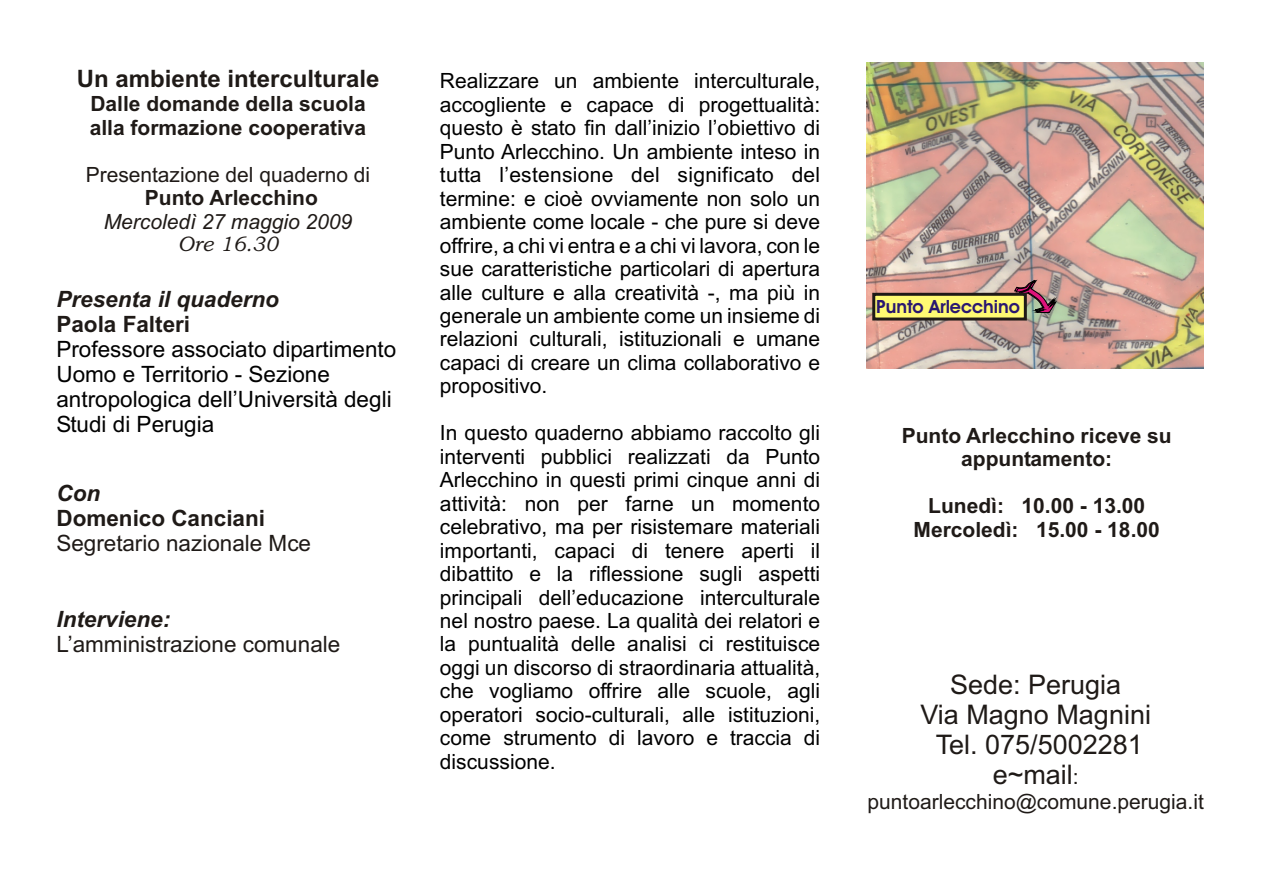
<style>
.page{position:relative;width:1263px;height:894px;background:#fff}
.page>*{position:absolute;margin:0;border:0;box-sizing:border-box;transform-origin:0 0}
.t1{font:27px/30.2px "Arial";color:#1f1a17;text-align:center}
.t2{font:700 24px "Arial";color:#1f1a17}
.t3{font:22.5px/25.2px "Arial";color:#000}
.t4{font:22.5px "Arial";color:#1f1a17}
.t5{font:italic 700 22.5px "Arial";color:#1f1a17}
.t6{font:700 22.5px "Arial";color:#1f1a17}
.t7{font:21px/23.4px "Arial";color:#000;text-align:justify}
.t8{font:700 21px/23.4px "Arial";color:#1f1a17;text-align:center}
.t9{font:21px "Arial";color:#1f1a17}
.t10{font:italic 21px "Arial";color:#1f1a17}
.t11{font:italic 21px "Bookman Old Style";color:#1f1a17}
.t12{font:700 18.3px "Avant Garde Bk BT";color:#291770}
.s1{font-size:21px}
</style>
<div class="page">
<img style="left:867px;top:62px;width:337px;height:306px">
<svg style="left:1014px;top:273px;width:44px;height:40px"></svg>
<div style="left:872px;top:293px;width:155px;height:28px;background:#fffa73;border:3px solid #1f1a17"></div>
<p class="t2" style="left:77px;top:70px;width:304px">Un ambiente interculturale</p>
<p class="t8" style="left:90px;top:94px;width:278px;text-align:left">Dalle domande della scuola alla formazione cooperativa</p>
<p class="t9" style="left:86px;top:166px;width:286px">Presentazione del quaderno di</p>
<p class="t8" style="left:145px;top:188px;width:175px">Punto Arlecchino</p>
<p class="t10" style="left:104px;top:213px;width:250px">Mercoledì 27 maggio 2009</p>
<p class="t11" style="left:178px;top:236px;width:102px">Ore 16.30</p>
<p class="t5" style="left:56px;top:290px;width:224px">Presenta il quaderno</p>
<p class="t6" style="left:56px;top:315px;width:135px">Paola Falteri</p>
<p class="t3" style="left:56px;top:339px;width:341px">Professore associato dipartimento<br>Uomo e Territorio - Sezione antropologica dell’Università degli<br>Studi di Perugia</p>
<p class="t5" style="left:56px;top:485px;width:45px">Con</p>
<p class="t6" style="left:56px;top:510px;width:210px">Domenico Canciani</p>
<p class="t4" style="left:56px;top:535px;width:256px">Segretario nazionale Mce</p>
<p class="t5" style="left:56px;top:610px;width:115px">Interviene:</p>
<p class="t4" style="left:56px;top:636px;width:285px">L’amministrazione comunale</p>
<p class="t7" style="left:440px;top:71px;width:382px">Realizzare un ambiente interculturale, accogliente e capace di progettualità: questo è stato fin dall’inizio l’obiettivo di Punto Arlecchino. Un ambiente inteso in tutta l’estensione del significato del termine: e cioè ovviamente non solo un ambiente come locale - che pure si deve offrire, a chi vi entra e a chi vi lavora, con le sue caratteristiche particolari di apertura alle culture e alla creatività -, ma più in generale un ambiente come un insieme di relazioni culturali, istituzionali e umane capaci di creare un clima collaborativo e propositivo.</p>
<p class="t7" style="left:440px;top:423px;width:382px">In questo quaderno abbiamo raccolto gli interventi pubblici realizzati da Punto Arlecchino in questi primi cinque anni di attività: non per farne un momento celebrativo, ma per risistemare materiali importanti, capaci di tenere aperti il dibattito e la riflessione sugli aspetti principali dell’educazione interculturale nel nostro paese. La qualità dei relatori e la puntualità delle analisi ci restituisce oggi un discorso di straordinaria attualità, che vogliamo offrire alle scuole, agli operatori socio-culturali, alle istituzioni, come strumento di lavoro e traccia di discussione.</p>
<p class="t12" style="left:876px;top:300px;width:145px">Punto Arlecchino</p>
<p class="t8" style="left:902px;top:426px;width:271px">Punto Arlecchino riceve su appuntamento:</p>
<p class="t8" style="left:914px;top:496px;width:248px">Lunedì: 10.00 - 13.00<br>Mercoledì: 15.00 - 18.00</p>
<p class="t1" style="left:920px;top:672px;width:232px">Sede: Perugia<br>Via Magno Magnini<br>Tel. 075/5002281 e~mail<span class="s1">:</span></p>
<p class="t9" style="left:867px;top:794px;width:338px">puntoarlecchino@comune.perugia.it</p>
</div>
